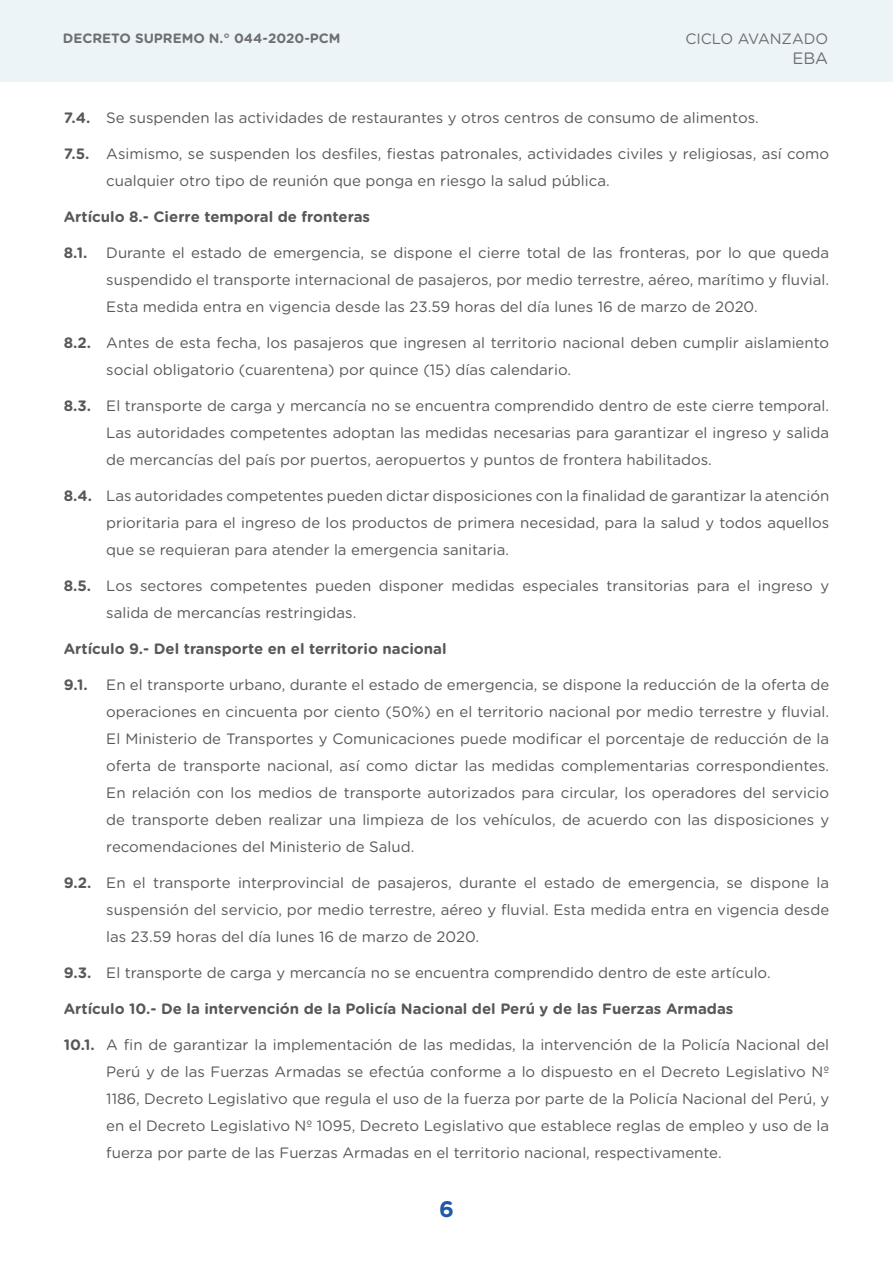
<style>
.page{position:relative;width:893px;height:1263px;background:#fff}
.page>*{position:absolute;margin:0;border:0;box-sizing:border-box;transform-origin:0 0}
.t1{font:700 22.5px "Gotham Rounded";color:#2059a8}
.t2{font:16.5px "Gotham Rounded";color:#6d6e71}
.t3{font:15px/27px "Gotham Rounded";color:#57585a;text-align:justify}
.t4{font:700 15px "Gotham Rounded";color:#57585a}
.t5{font:15px "Gotham Rounded";color:#6d6e71}
.t6{font:700 13.5px "Gotham Rounded";color:#6d6e71}
.s1{font-weight:700}
</style>
<div class="page">
<div style="left:0;top:0;width:893px;height:82px;background:#edf4f8"></div>
<p class="t6" style="left:63px;top:30px;width:279px">DECRETO SUPREMO N.° 044-2020-PCM</p>
<p class="t5" style="left:685px;top:30px;width:144px">CICLO AVANZADO</p>
<p class="t2" style="left:792px;top:48px;width:37px">EBA</p>
<p class="t3" style="left:64px;top:104px;width:697px"><span class="s1">7.4.</span> Se suspenden las actividades de restaurantes y otros centros de consumo de alimentos.</p>
<p class="t3" style="left:106px;top:140px;width:724px;text-indent:-43px"><span class="s1">7.5.</span> Asimismo, se suspenden los desfiles, fiestas patronales, actividades civiles y religiosas, así como cualquier otro tipo de reunión que ponga en riesgo la salud pública.</p>
<p class="t4" style="left:64px;top:208px;width:308px">Artículo 8.- Cierre temporal de fronteras</p>
<p class="t4" style="left:64px;top:244px;width:25px">8.1.</p>
<p class="t3" style="left:106px;top:239px;width:724px">Durante el estado de emergencia, se dispone el cierre total de las fronteras, por lo que queda suspendido el transporte internacional de pasajeros, por medio terrestre, aéreo, marítimo y fluvial.<br>Esta medida entra en vigencia desde las 23.59 horas del día lunes 16 de marzo de 2020.</p>
<p class="t3" style="left:106px;top:329px;width:724px;text-indent:-43px"><span class="s1">8.2.</span> Antes de esta fecha, los pasajeros que ingresen al territorio nacional deben cumplir aislamiento social obligatorio (cuarentena) por quince (15) días calendario.</p>
<p class="t3" style="left:106px;top:392px;width:724px;text-indent:-43px"><span class="s1">8.3.</span> El transporte de carga y mercancía no se encuentra comprendido dentro de este cierre temporal.<br>Las autoridades competentes adoptan las medidas necesarias para garantizar el ingreso y salida de mercancías del país por puertos, aeropuertos y puntos de frontera habilitados.</p>
<p class="t3" style="left:106px;top:482px;width:724px;text-indent:-43px"><span class="s1">8.4.</span> Las autoridades competentes pueden dictar disposiciones con la finalidad de garantizar la atención prioritaria para el ingreso de los productos de primera necesidad, para la salud y todos aquellos que se requieran para atender la emergencia sanitaria.</p>
<p class="t3" style="left:106px;top:572px;width:724px;text-indent:-43px"><span class="s1">8.5.</span> Los sectores competentes pueden disponer medidas especiales transitorias para el ingreso y salida de mercancías restringidas.</p>
<p class="t4" style="left:64px;top:640px;width:384px">Artículo 9.- Del transporte en el territorio nacional</p>
<p class="t3" style="left:106px;top:671px;width:724px;text-indent:-43px"><span class="s1">9.1.</span> En el transporte urbano, durante el estado de emergencia, se dispone la reducción de la oferta de operaciones en cincuenta por ciento (50%) en el territorio nacional por medio terrestre y fluvial.<br>El Ministerio de Transportes y Comunicaciones puede modificar el porcentaje de reducción de la oferta de transporte nacional, así como dictar las medidas complementarias correspondientes.<br>En relación con los medios de transporte autorizados para circular, los operadores del servicio de transporte deben realizar una limpieza de los vehículos, de acuerdo con las disposiciones y recomendaciones del Ministerio de Salud.</p>
<p class="t3" style="left:106px;top:869px;width:724px;text-indent:-43px"><span class="s1">9.2.</span> En el transporte interprovincial de pasajeros, durante el estado de emergencia, se dispone la suspensión del servicio, por medio terrestre, aéreo y fluvial. Esta medida entra en vigencia desde las 23.59 horas del día lunes 16 de marzo de 2020.</p>
<p class="t3" style="left:64px;top:959px;width:708px"><span class="s1">9.3.</span> El transporte de carga y mercancía no se encuentra comprendido dentro de este artículo.</p>
<p class="t4" style="left:64px;top:1000px;width:671px">Artículo 10.- De la intervención de la Policía Nacional del Perú y de las Fuerzas Armadas</p>
<p class="t3" style="left:106px;top:1031px;width:724px;text-indent:-43px"><span class="s1">10.1.</span> A fin de garantizar la implementación de las medidas, la intervención de la Policía Nacional del Perú y de las Fuerzas Armadas se efectúa conforme a lo dispuesto en el Decreto Legislativo Nº 1186, Decreto Legislativo que regula el uso de la fuerza por parte de la Policía Nacional del Perú, y en el Decreto Legislativo Nº 1095, Decreto Legislativo que establece reglas de empleo y uso de la fuerza por parte de las Fuerzas Armadas en el territorio nacional, respectivamente.</p>
<h1 class="t1" style="left:439px;top:1196px;width:16px">6</h1>
</div>
